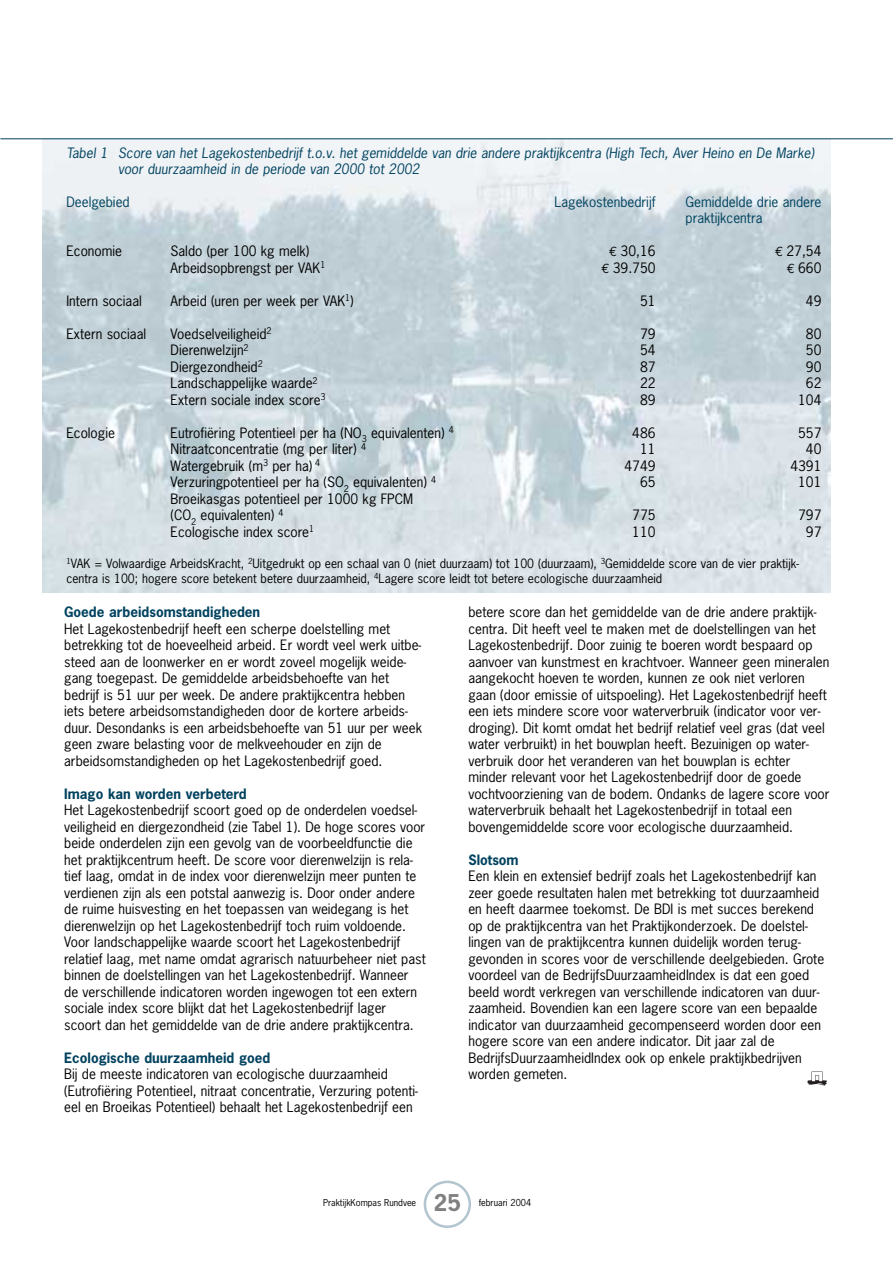
<style>
.page{position:relative;width:893px;height:1263px;background:#fff}
.page>*{position:absolute;margin:0;border:0;box-sizing:border-box;transform-origin:0 0}
.t1{font:700 21.75px "News Gothic";color:#808080}
.t2{font:13.5px/16.5px "News Gothic";color:#000}
.t3{font:13.5px/16.2px "News Gothic";color:#00425f}
.t4{font:700 13.5px "News Gothic";color:#00425f}
.t5{font:12px/15px "News Gothic";color:#000}
.t6{font:9px "News Gothic";color:#000}
.s1{font-family:"Euro Mono"}
</style>
<div class="page">
<img style="left:43px;top:139px;width:787px;height:454px">
<svg style="left:807px;top:1072px;width:20px;height:14px"></svg>
<hr style="left:0;top:138px;width:892px;height:1px;background:#00425f">
<svg style="left:423px;top:1181px;width:48px;height:47px"></svg>
<p class="t3" style="left:118px;top:146px;width:699px;text-indent:-52px">Tabel 1 Score van het Lagekostenbedrijf t.o.v. het gemiddelde van drie andere praktijkcentra (High Tech, Aver Heino en De Marke) voor duurzaamheid in de periode van 2000 tot 2002</p>
<p class="t3" style="left:66px;top:195px;width:65px">Deelgebied</p>
<p class="t3" style="left:554px;top:195px;width:102px">Lagekostenbedrijf</p>
<p class="t3" style="left:685px;top:195px;width:137px">Gemiddelde drie andere praktijkcentra</p>
<p class="t2" style="left:66px;top:244px;width:57px">Economie</p>
<p class="t2" style="left:170px;top:244px;width:140px">Saldo (per 100 kg melk)</p>
<p class="t2" style="left:609px;top:244px;width:48px"><span class="s1">€</span> 30,16</p>
<p class="t2" style="left:775px;top:244px;width:48px"><span class="s1">€</span> 27,54</p>
<p class="t2" style="left:170px;top:261px;width:156px">Arbeidsopbrengst per VAK<sup>1</sup></p>
<p class="t2" style="left:601px;top:261px;width:56px"><span class="s1">€</span> 39.750</p>
<p class="t2" style="left:786px;top:261px;width:36px"><span class="s1">€</span> 660</p>
<p class="t2" style="left:66px;top:294px;width:77px">Intern sociaal</p>
<p class="t2" style="left:171px;top:294px;width:185px">Arbeid (uren per week per VAK<sup>1</sup>)</p>
<p class="t2" style="left:640px;top:294px;width:17px">51</p>
<p class="t2" style="left:806px;top:294px;width:17px">49</p>
<p class="t2" style="left:66px;top:327px;width:81px">Extern sociaal</p>
<p class="t2" style="left:171px;top:327px;width:103px">Voedselveiligheid<sup>2</sup></p>
<p class="t2" style="left:640px;top:327px;width:17px">79</p>
<p class="t2" style="left:806px;top:327px;width:17px">80</p>
<p class="t2" style="left:170px;top:343px;width:80px">Dierenwelzijn<sup>2</sup></p>
<p class="t2" style="left:640px;top:343px;width:17px">54</p>
<p class="t2" style="left:806px;top:343px;width:17px">50</p>
<p class="t2" style="left:170px;top:360px;width:94px">Diergezondheid<sup>2</sup></p>
<p class="t2" style="left:640px;top:360px;width:17px">87</p>
<p class="t2" style="left:806px;top:360px;width:17px">90</p>
<p class="t2" style="left:170px;top:376px;width:148px">Landschappelijke waarde<sup>2</sup></p>
<p class="t2" style="left:640px;top:376px;width:17px">22</p>
<p class="t2" style="left:806px;top:376px;width:17px">62</p>
<p class="t2" style="left:170px;top:393px;width:156px">Extern sociale index score<sup>3</sup></p>
<p class="t2" style="left:640px;top:393px;width:17px">89</p>
<p class="t2" style="left:798px;top:393px;width:25px">104</p>
<p class="t2" style="left:66px;top:426px;width:50px">Ecologie</p>
<p class="t2" style="left:170px;top:426px;width:285px">Eutrofiëring Potentieel per ha (NO<sub>3</sub> equivalenten) <sup>4</sup></p>
<p class="t2" style="left:632px;top:426px;width:25px">486</p>
<p class="t2" style="left:798px;top:426px;width:25px">557</p>
<p class="t2" style="left:170px;top:442px;width:197px">Nitraatconcentratie (mg per liter) <sup>4</sup></p>
<p class="t2" style="left:640px;top:442px;width:17px">11</p>
<p class="t2" style="left:806px;top:442px;width:17px">40</p>
<p class="t2" style="left:170px;top:459px;width:151px">Watergebruik (m<sup>3</sup> per ha) <sup>4</sup></p>
<p class="t2" style="left:624px;top:459px;width:33px">4749</p>
<p class="t2" style="left:790px;top:459px;width:33px">4391</p>
<p class="t2" style="left:170px;top:475px;width:267px">Verzuringpotentieel per ha (SO<sub>2</sub> equivalenten) <sup>4</sup></p>
<p class="t2" style="left:640px;top:475px;width:17px">65</p>
<p class="t2" style="left:798px;top:475px;width:25px">101</p>
<p class="t2" style="left:170px;top:492px;width:244px">Broeikasgas potentieel per 1000 kg FPCM (CO<sub>2</sub> equivalenten) <sup>4</sup></p>
<p class="t2" style="left:632px;top:508px;width:25px">775</p>
<p class="t2" style="left:798px;top:508px;width:25px">797</p>
<p class="t2" style="left:170px;top:525px;width:145px">Ecologische index score<sup>1</sup></p>
<p class="t2" style="left:632px;top:525px;width:25px">110</p>
<p class="t2" style="left:806px;top:525px;width:17px">97</p>
<p class="t5" style="left:66px;top:557px;width:734px"><sup>1</sup>VAK = Volwaardige ArbeidsKracht, <sup>2</sup>Uitgedrukt op een schaal van 0 (niet duurzaam) tot 100 (duurzaam), <sup>3</sup>Gemiddelde score van de vier praktijk&shy;centra is 100; hogere score betekent betere duurzaamheid, <sup>4</sup>Lagere score leidt tot betere ecologische duurzaamheid</p>
<p class="t4" style="left:64px;top:607px;width:197px">Goede arbeidsomstandigheden</p>
<p class="t2" style="left:64px;top:622px;width:359px">Het Lagekostenbedrijf heeft een scherpe doelstelling met betrekking tot de hoeveelheid arbeid. Er wordt veel werk uitbe&shy;steed aan de loonwerker en er wordt zoveel mogelijk weide&shy;gang toegepast. De gemiddelde arbeidsbehoefte van het bedrijf is 51 uur per week. De andere praktijkcentra hebben iets betere arbeidsomstandigheden door de kortere arbeids&shy;duur. Desondanks is een arbeidsbehoefte van 51 uur per week geen zware belasting voor de melkveehouder en zijn de arbeidsomstandigheden op het Lagekostenbedrijf goed.</p>
<p class="t4" style="left:64px;top:788px;width:184px">Imago kan worden verbeterd</p>
<p class="t2" style="left:64px;top:803px;width:363px">Het Lagekostenbedrijf scoort goed op de onderdelen voedsel&shy;veiligheid en diergezondheid (zie Tabel 1). De hoge scores voor beide onderdelen zijn een gevolg van de voorbeeldfunctie die het praktijkcentrum heeft. De score voor dierenwelzijn is rela&shy;tief laag, omdat in de index voor dierenwelzijn meer punten te verdienen zijn als een potstal aanwezig is. Door onder andere de ruime huisvesting en het toepassen van weidegang is het dierenwelzijn op het Lagekostenbedrijf toch ruim voldoende.<br>Voor landschappelijke waarde scoort het Lagekostenbedrijf relatief laag, met name omdat agrarisch natuurbeheer niet past binnen de doelstellingen van het Lagekostenbedrijf. Wanneer de verschillende indicatoren worden ingewogen tot een extern sociale index score blijkt dat het Lagekostenbedrijf lager scoort dan het gemiddelde van de drie andere praktijkcentra.</p>
<p class="t4" style="left:64px;top:1052px;width:208px">Ecologische duurzaamheid goed</p>
<p class="t2" style="left:64px;top:1067px;width:355px">Bij de meeste indicatoren van ecologische duurzaamheid (Eutrofiëring Potentieel, nitraat concentratie, Verzuring potenti&shy;eel en Broeikas Potentieel) behaalt het Lagekostenbedrijf een</p>
<p class="t2" style="left:468px;top:605px;width:362px">betere score dan het gemiddelde van de drie andere praktijk&shy;centra. Dit heeft veel te maken met de doelstellingen van het Lagekostenbedrijf. Door zuinig te boeren wordt bespaard op aanvoer van kunstmest en krachtvoer. Wanneer geen mineralen aangekocht hoeven te worden, kunnen ze ook niet verloren gaan (door emissie of uitspoeling). Het Lagekostenbedrijf heeft een iets mindere score voor waterverbruik (indicator voor ver&shy;droging). Dit komt omdat het bedrijf relatief veel gras (dat veel water verbruikt) in het bouwplan heeft. Bezuinigen op water&shy;verbruik door het veranderen van het bouwplan is echter minder relevant voor het Lagekostenbedrijf door de goede vochtvoorziening van de bodem. Ondanks de lagere score voor waterverbruik behaalt het Lagekostenbedrijf in totaal een bovengemiddelde score voor ecologische duurzaamheid.</p>
<p class="t4" style="left:468px;top:854px;width:52px">Slotsom</p>
<p class="t2" style="left:468px;top:869px;width:357px">Een klein en extensief bedrijf zoals het Lagekostenbedrijf kan zeer goede resultaten halen met betrekking tot duurzaamheid en heeft daarmee toekomst. De BDI is met succes berekend op de praktijkcentra van het Praktijkonderzoek. De doelstel&shy;lingen van de praktijkcentra kunnen duidelijk worden terug&shy;gevonden in scores voor de verschillende deelgebieden. Grote voordeel van de BedrijfsDuurzaamheidIndex is dat een goed beeld wordt verkregen van verschillende indicatoren van duur&shy;zaamheid. Bovendien kan een lagere score van een bepaalde indicator van duurzaamheid gecompenseerd worden door een hogere score van een andere indicator. Dit jaar zal de BedrijfsDuurzaamheidIndex ook op enkele praktijkbedrijven worden gemeten.</p>
<h1 class="t1" style="left:434px;top:1194px;width:29px">25</h1>
<p class="t6" style="left:323px;top:1199px;width:95px">PraktijkKompas Rundvee</p>
<p class="t6" style="left:478px;top:1199px;width:54px">februari 2004</p>
</div>
